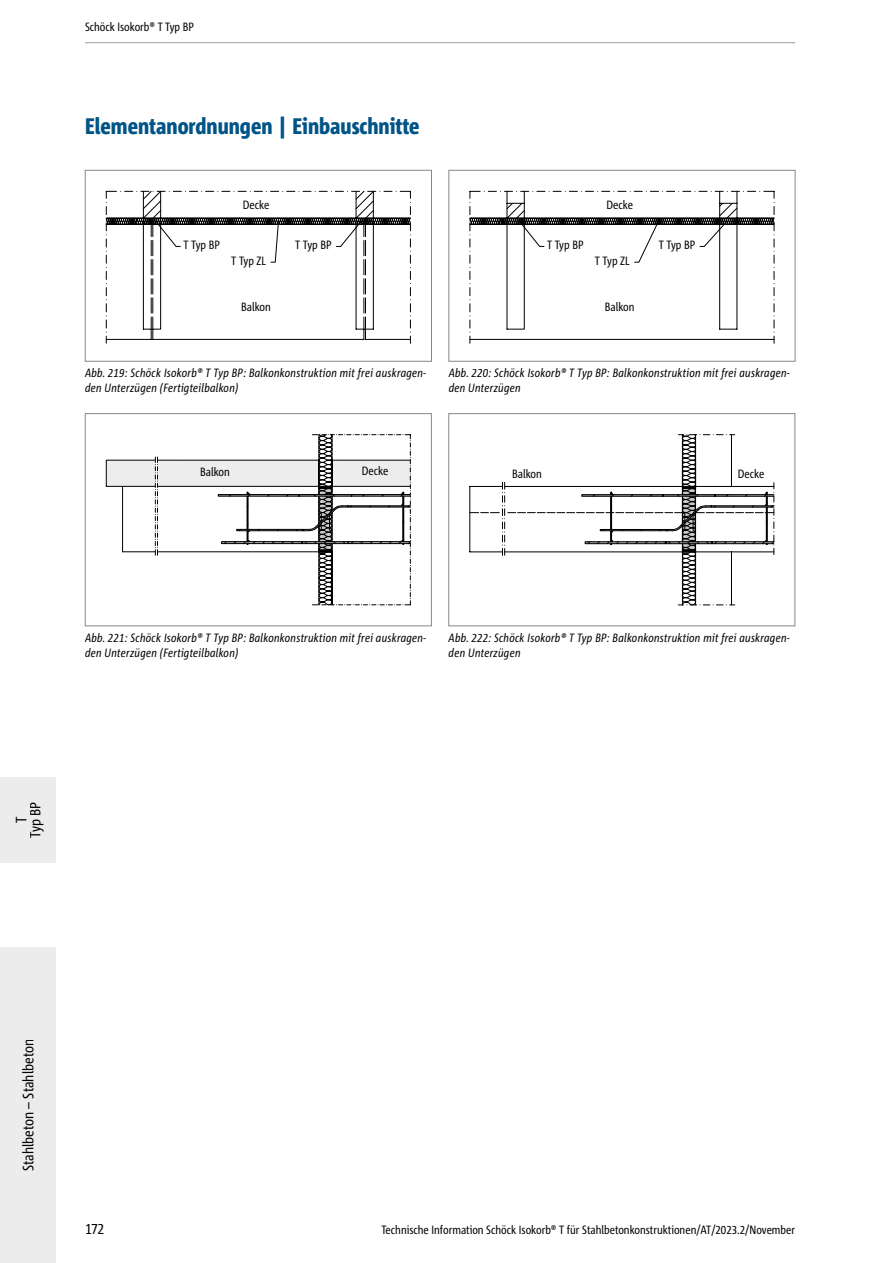
<style>
.page{position:relative;width:893px;height:1263px;background:#fff}
.page>*{position:absolute;margin:0;border:0;box-sizing:border-box;transform-origin:0 0}
.t1{font:800 condensed 22.5px "Corpid Schoeck";color:#005487}
.t2{font:condensed 15px/14.1px "Corpid Schoeck";color:#000;text-align:center}
.t3{font:italic condensed 12px/15px "Corpid Schoeck";letter-spacing:.02em;color:#000}
.t4{font:condensed 12px "Corpid Schoeck";color:#000}
</style>
<div class="page">
<div style="left:0;top:947px;width:55px;height:316px;background:#ececed"></div>
<div style="left:0;top:777px;width:55px;height:85px;background:#ececed"></div>
<hr style="left:85px;top:42px;width:710px;height:1px;background:#9c9d9d">
<svg style="left:105px;top:190px;width:306px;height:150px"></svg>
<div style="left:85px;top:170px;width:347px;height:191px;border:1px solid #878786"></div>
<svg style="left:469px;top:190px;width:306px;height:150px"></svg>
<div style="left:449px;top:170px;width:346px;height:191px;border:1px solid #878786"></div>
<svg style="left:106px;top:434px;width:305px;height:171px"></svg>
<div style="left:85px;top:413px;width:347px;height:213px;border:1px solid #878786"></div>
<svg style="left:470px;top:434px;width:305px;height:172px"></svg>
<div style="left:449px;top:413px;width:346px;height:213px;border:1px solid #878786"></div>
<p class="t4" style="left:85px;top:19px;width:110px">Schöck Isokorb® T Typ BP</p>
<h1 class="t1" style="left:85px;top:112px;width:336px">Elementanordnungen | Einbauschnitte</h1>
<p class="t4" style="left:243px;top:197px;width:28px">Decke</p>
<p class="t4" style="left:607px;top:197px;width:28px">Decke</p>
<p class="t4" style="left:183px;top:238px;width:38px">T Typ BP</p>
<p class="t4" style="left:295px;top:238px;width:38px">T Typ BP</p>
<p class="t4" style="left:231px;top:253px;width:36px">T Typ ZL</p>
<p class="t4" style="left:547px;top:238px;width:38px">T Typ BP</p>
<p class="t4" style="left:659px;top:238px;width:38px">T Typ BP</p>
<p class="t4" style="left:595px;top:253px;width:36px">T Typ ZL</p>
<p class="t4" style="left:241px;top:299px;width:31px">Balkon</p>
<p class="t4" style="left:605px;top:299px;width:31px">Balkon</p>
<p class="t3" style="left:85px;top:365px;width:343px">Abb. 219: Schöck Isokorb® T Typ BP: Balkonkonstruktion mit frei auskragen&shy;den Unterzügen (Fertigteilbalkon)</p>
<p class="t3" style="left:449px;top:365px;width:343px">Abb. 220: Schöck Isokorb® T Typ BP: Balkonkonstruktion mit frei auskragen&shy;den Unterzügen</p>
<p class="t4" style="left:200px;top:464px;width:31px">Balkon</p>
<p class="t4" style="left:362px;top:464px;width:28px">Decke</p>
<p class="t4" style="left:512px;top:467px;width:31px">Balkon</p>
<p class="t4" style="left:738px;top:466px;width:28px">Decke</p>
<p class="t3" style="left:85px;top:630px;width:343px">Abb. 221: Schöck Isokorb® T Typ BP: Balkonkonstruktion mit frei auskragen&shy;den Unterzügen (Fertigteilbalkon)</p>
<p class="t3" style="left:449px;top:630px;width:343px">Abb. 222: Schöck Isokorb® T Typ BP: Balkonkonstruktion mit frei auskragen&shy;den Unterzügen</p>
<p class="t2" style="left:14px;top:838px;width:38px;rotate:-90deg">T<br>Typ BP</p>
<p class="t2" style="left:21px;top:1171px;width:134px;rotate:-90deg">Stahlbeton – Stahlbeton</p>
<p class="t2" style="left:85px;top:1222px;width:21px">172</p>
<p class="t4" style="left:381px;top:1222px;width:415px">Technische Information Schöck Isokorb® T für Stahlbetonkonstruktionen/AT/2023.2/November</p>
</div>
